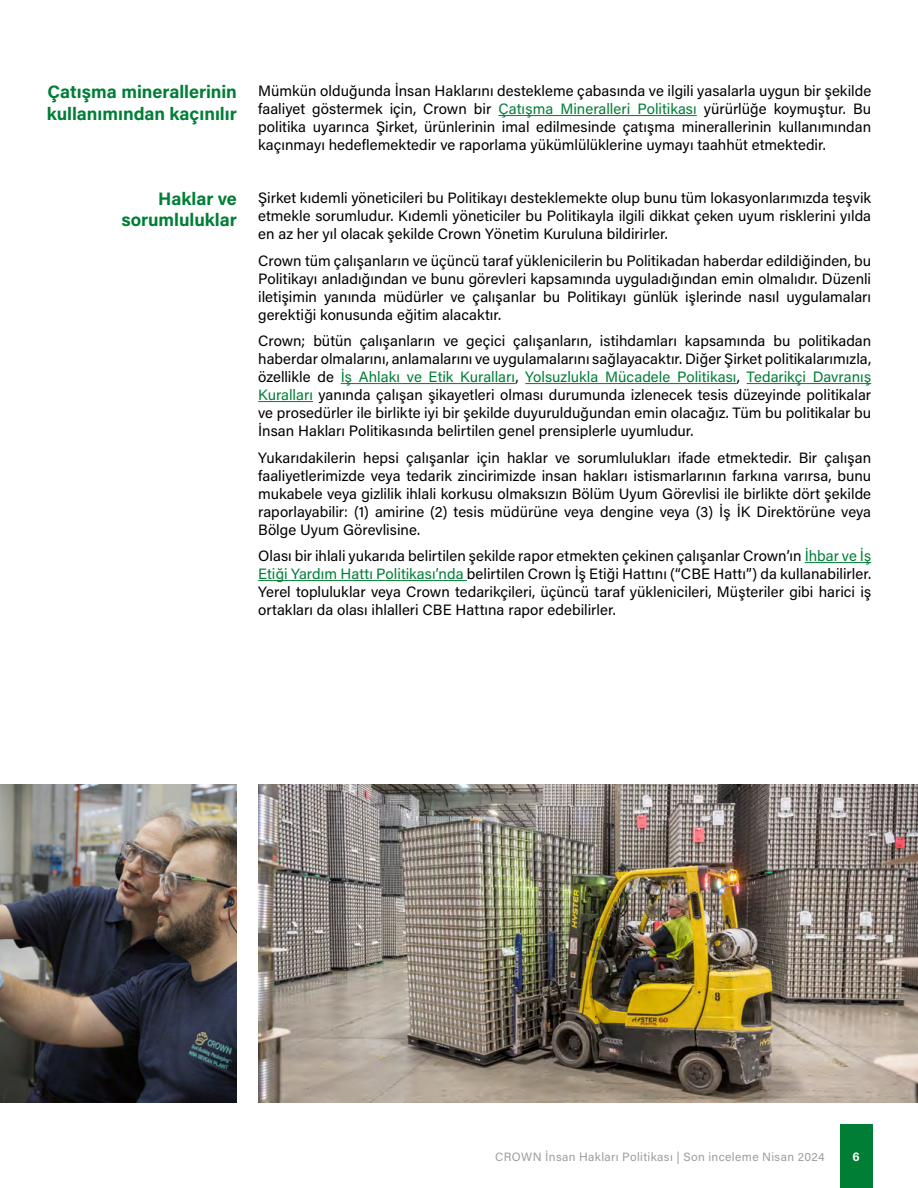
<style>
.page{position:relative;width:918px;height:1188px;background:#fff}
.page>*{position:absolute;margin:0;border:0;box-sizing:border-box;transform-origin:0 0}
.t1{font:700 18px/21.6px "Acumin Pro";color:#007e36}
.t2{font:15px/18px "Acumin Pro";color:#000;text-align:justify}
.t3{font:12px "Acumin Pro";letter-spacing:.03em;color:#9d9d9c}
.t4{font:700 12px "Helvetica Neue LT Std";color:#fff}
.s1{color:#007e36}
</style>
<div class="page">
<div style="left:840px;top:1124px;width:33px;height:64px;background:#007e36"></div>
<hr style="left:498px;top:115px;width:199px;height:1px;background:#007e36">
<hr style="left:341px;top:383px;width:174px;height:1px;background:#007e36">
<hr style="left:525px;top:383px;width:212px;height:1px;background:#007e36">
<hr style="left:747px;top:383px;width:124px;height:1px;background:#007e36">
<hr style="left:258px;top:401px;width:55px;height:1px;background:#007e36">
<hr style="left:805px;top:562px;width:66px;height:1px;background:#007e36">
<hr style="left:258px;top:580px;width:209px;height:1px;background:#007e36">
<img style="left:258px;top:784px;width:660px;height:319px">
<img style="left:0;top:784px;width:237px;height:319px">
<p class="t1" style="left:47px;top:80px;width:192px">Çatışma minerallerinin kullanımından kaçınılır</p>
<p class="t1" style="left:122px;top:187px;width:117px;text-align:right">Haklar ve sorumluluklar</p>
<p class="t2" style="left:258px;top:81px;width:615px">Mümkün olduğunda İnsan Haklarını destekleme çabasında ve ilgili yasalarla uygun bir şekilde faaliyet göstermek için, Crown bir <span class="s1">Çatışma Mineralleri Politikası</span> yürürlüğe koymuştur. Bu politika uyarınca Şirket, ürünlerinin imal edilmesinde çatışma minerallerinin kullanımından kaçınmayı hedeflemektedir ve raporlama yükümlülüklerine uymayı taahhüt etmektedir.</p>
<p class="t2" style="left:258px;top:188px;width:615px">Şirket kıdemli yöneticileri bu Politikayı desteklemekte olup bunu tüm lokasyonlarımızda teşvik etmekle sorumludur. Kıdemli yöneticiler bu Politikayla ilgili dikkat çeken uyum risklerini yılda en az her yıl olacak şekilde Crown Yönetim Kuruluna bildirirler.</p>
<p class="t2" style="left:258px;top:251px;width:615px">Crown tüm çalışanların ve üçüncü taraf yüklenicilerin bu Politikadan haberdar edildiğinden, bu Politikayı anladığından ve bunu görevleri kapsamında uyguladığından emin olmalıdır. Düzenli iletişimin yanında müdürler ve çalışanlar bu Politikayı günlük işlerinde nasıl uygulamaları gerektiği konusunda eğitim alacaktır.</p>
<p class="t2" style="left:258px;top:331px;width:615px">Crown; bütün çalışanların ve geçici çalışanların, istihdamları kapsamında bu politikadan haberdar olmalarını, anlamalarını ve uygulamalarını sağlayacaktır. Diğer Şirket politikalarımızla, özellikle de <span class="s1">İş Ahlakı ve Etik Kuralları</span>, <span class="s1">Yolsuzlukla Mücadele Politikası</span>, <span class="s1">Tedarikçi Davranış Kuralları</span> yanında çalışan şikayetleri olması durumunda izlenecek tesis düzeyinde politikalar ve prosedürler ile birlikte iyi bir şekilde duyurulduğundan emin olacağız. Tüm bu politikalar bu İnsan Hakları Politikasında belirtilen genel prensiplerle uyumludur.</p>
<p class="t2" style="left:258px;top:448px;width:615px">Yukarıdakilerin hepsi çalışanlar için haklar ve sorumlulukları ifade etmektedir. Bir çalışan faaliyetlerimizde veya tedarik zincirimizde insan hakları istismarlarının farkına varırsa, bunu mukabele veya gizlilik ihlali korkusu olmaksızın Bölüm Uyum Görevlisi ile birlikte dört şekilde raporlayabilir: (1) amirine (2) tesis müdürüne veya dengine veya (3) İş İK Direktörüne veya Bölge Uyum Görevlisine.</p>
<p class="t2" style="left:258px;top:546px;width:615px">Olası bir ihlali yukarıda belirtilen şekilde rapor etmekten çekinen çalışanlar Crown’ın <span class="s1">İhbar ve İş Etiği Yardım Hattı Politikası’nda</span> belirtilen Crown İş Etiği Hattını (“CBE Hattı”) da kullanabilirler.<br>Yerel topluluklar veya Crown tedarikçileri, üçüncü taraf yüklenicileri, Müşteriler gibi harici iş ortakları da olası ihlalleri CBE Hattına rapor edebilirler.</p>
<p class="t3" style="left:495px;top:1149px;width:331px">CROWN İnsan Hakları Politikası | Son inceleme Nisan 2024</p>
<p class="t4" style="left:853px;top:1150px;width:8px">6</p>
</div>
